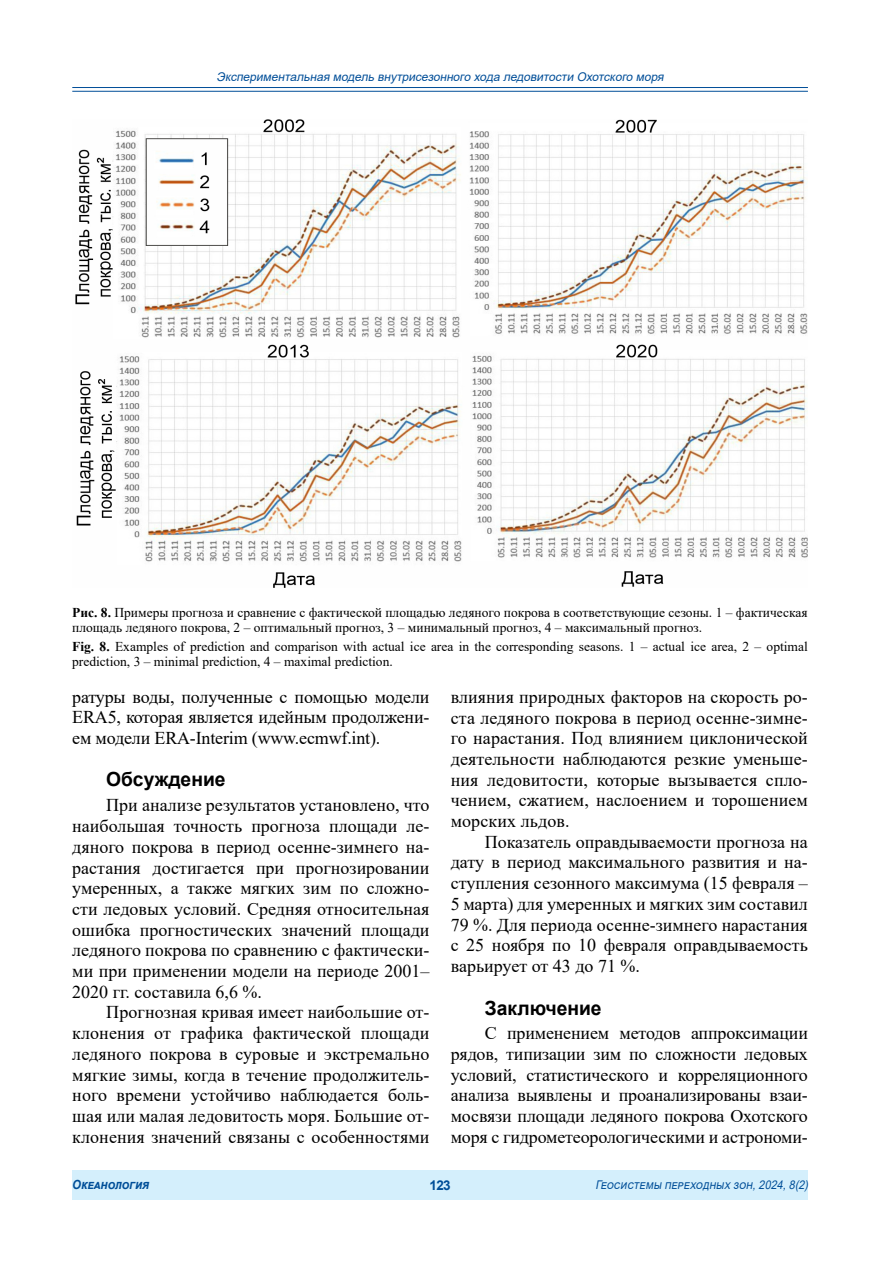
<style>
.page{position:relative;width:893px;height:1263px;background:#fff}
.page>*{position:absolute;margin:0;border:0;box-sizing:border-box;transform-origin:0 0}
.t1{font:700 19.5px "Arial";color:#000}
.t2{font:18px/20.7px "Times New Roman";color:#000;text-align:justify}
.t3{font:13.5px/15px "Times New Roman";color:#000}
.t4{font:700 13.5px "Arial";color:#004e98}
.t5{font:italic 700 12.6px "Arial";letter-spacing:-.005em;color:#004e98;scale:.9 1}
.t6{font:italic 12px "Arial";color:#004e98}
.t7{font:italic 12px "Arial";color:#004e98;scale:.9 1}
.s1{font-weight:700}
</style>
<div class="page">
<div style="left:72px;top:1170px;width:736px;height:30px;background:#d4effc"></div>
<hr style="left:72px;top:87px;width:736px;height:1px;background:#004e98">
<hr style="left:72px;top:91px;width:736px;height:1px;background:#004e98">
<img style="left:75px;top:119px;width:733px;height:468px">
<p class="t6" style="left:216px;top:69px;width:452px">Экспериментальная модель внутрисезонного хода ледовитости Охотского моря</p>
<p class="t3" style="left:72px;top:604px;width:737px"><span class="s1">Рис. 8.</span> Примеры прогноза и сравнение с фактической площадью ледяного покрова в соответствующие сезоны. 1 – фактическая площадь ледяного покрова, 2 – оптимальный прогноз, 3 – минимальный прогноз, 4 – максимальный прогноз.</p>
<p class="t3" style="left:72px;top:638px;width:737px"><span class="s1">Fig. 8.</span> Examples of prediction and comparison with actual ice area in the corresponding seasons. 1 – actual ice area, 2 – optimal prediction, 3 – minimal prediction, 4 – maximal prediction.</p>
<p class="t2" style="left:451px;top:686px;width:359px">влияния природных факторов на скорость ро&shy;ста ледяного покрова в период осенне-зимне&shy;го нарастания. Под влиянием циклонической деятельности наблюдаются резкие уменьше&shy;ния ледовитости, которые вызывается спло&shy;чением, сжатием, наслоением и торошением морских льдов.</p>
<p class="t2" style="left:451px;top:831px;width:359px;text-indent:34px">Показатель оправдываемости прогноза на дату в период максимального развития и на&shy;ступления сезонного максимума (15 февраля – 5 марта) для умеренных и мягких зим составил 79 %. Для периода осенне-зимнего нарастания с 25 ноября по 10 февраля оправдываемость варьирует от 43 до 71 %.</p>
<p class="t1" style="left:485px;top:994px;width:118px">Заключение</p>
<p class="t2" style="left:451px;top:1022px;width:359px;text-indent:34px">С применением методов аппроксимации рядов, типизации зим по сложности ледовых условий, статистического и корреляционного анализа выявлены и проанализированы взаи&shy;мосвязи площади ледяного покрова Охотского моря с гидрометеорологическими и астрономи-</p>
<p class="t2" style="left:72px;top:686px;width:359px">ратуры воды, полученные с помощью модели ERA5, которая является идейным продолжени&shy;ем модели ERA-Interim (www.ecmwf.int).</p>
<p class="t1" style="left:106px;top:766px;width:121px">Обсуждение</p>
<p class="t2" style="left:72px;top:794px;width:359px;text-indent:34px">При анализе результатов установлено, что наибольшая точность прогноза площади ле&shy;дяного покрова в период осенне-зимнего на&shy;растания достигается при прогнозировании умеренных, а также мягких зим по сложно&shy;сти ледовых условий. Средняя относительная ошибка прогностических значений площади ледяного покрова по сравнению с фактически&shy;ми при применении модели на периоде 2001– 2020 гг. составила 6,6 %.</p>
<p class="t2" style="left:72px;top:1001px;width:359px;text-indent:34px">Прогнозная кривая имеет наибольшие от&shy;клонения от графика фактической площади ледяного покрова в суровые и экстремально мягкие зимы, когда в течение продолжитель&shy;ного времени устойчиво наблюдается боль&shy;шая или малая ледовитость моря. Большие от&shy;клонения значений связаны с особенностями</p>
<p class="t5" style="left:72px;top:1176px;width:87px">Океанология</p>
<p class="t4" style="left:429px;top:1175px;width:23px">123</p>
<p class="t7" style="left:596px;top:1176px;width:241px">Геосистемы переходных зон,2024,8(2)</p>
</div>
